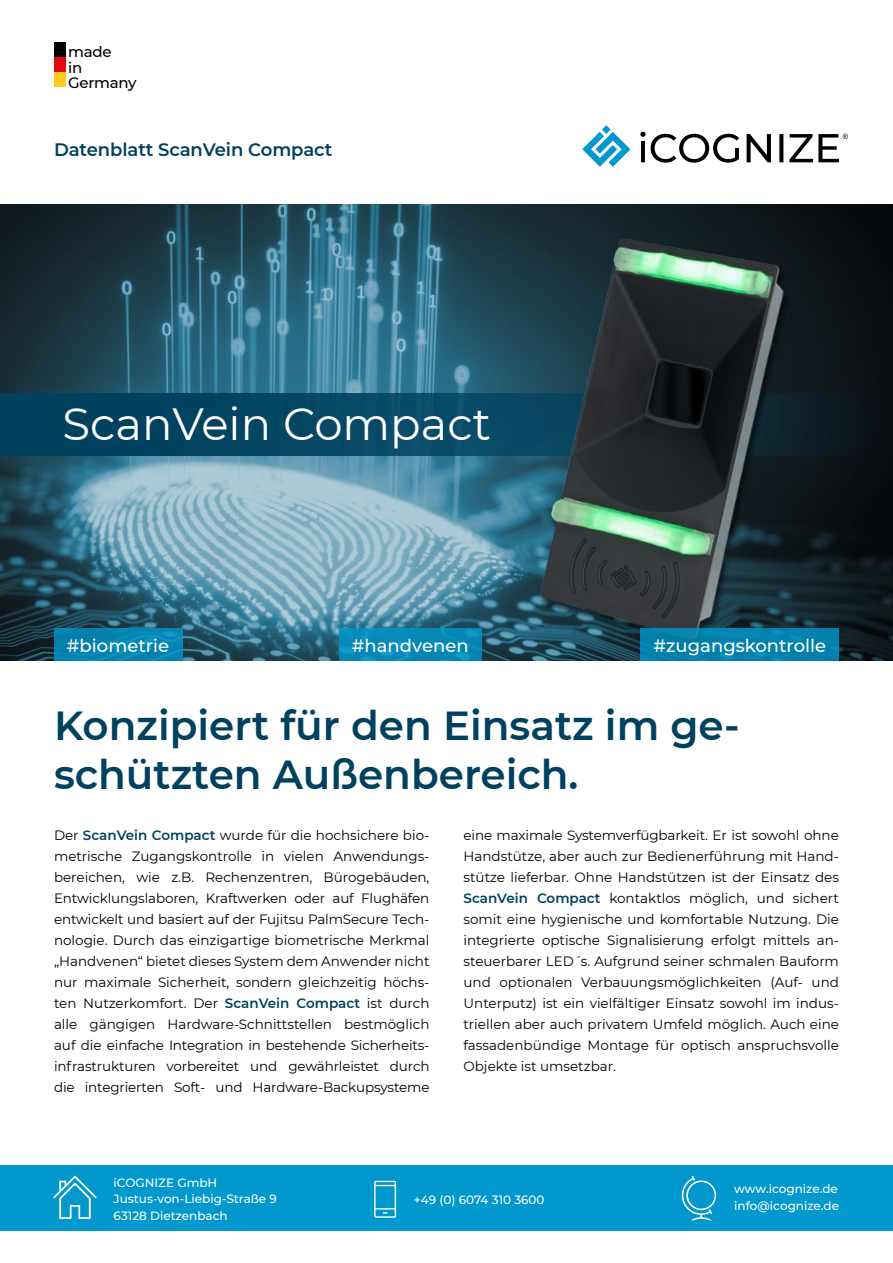
<style>
.page{position:relative;width:893px;height:1263px;background:#fff}
.page>*{position:absolute;margin:0;border:0;box-sizing:border-box;transform-origin:0 0}
.t1{font:45px "Montserrat";color:#fff}
.t2{font:600 40.5px/48.6px "Montserrat";color:#00415f}
.t3{font:500 18px "Montserrat";color:#fff}
.Datenblatt{font:600 18px "Montserrat";letter-spacing:-.005em;color:#00415f}
.t4{font:500 15px/15.5px "Montserrat";letter-spacing:-.02em;color:#000}
.t5{font:13.5px/21px "Montserrat";letter-spacing:-.01em;color:#000;text-align:justify}
.t6{font:500 12px/16.5px "Montserrat";color:#fff}
.s1{font-weight:600;color:#00415f}
</style>
<div class="page">
<svg style="left:582px;top:125px;width:48px;height:42px"></svg>
<svg style="left:640px;top:132px;width:208px;height:31px"></svg>
<div style="left:54px;top:42px;width:11px;height:14px;background:#000"></div>
<div style="left:54px;top:57px;width:11px;height:15px;background:#e30613"></div>
<div style="left:54px;top:72px;width:11px;height:15px;background:#ffcd1e"></div>
<div style="left:0;top:1165px;width:893px;height:66px;background:#0098cd"></div>
<svg style="left:374px;top:1181px;width:22px;height:37px"></svg>
<svg style="left:53px;top:1175px;width:44px;height:44px"></svg>
<svg style="left:682px;top:1176px;width:34px;height:44px"></svg>
<img style="left:0;top:204px;width:408px;height:456px">
<div style="left:0;top:393px;width:872px;height:63px;background:#00415f"></div>
<img style="left:408px;top:204px;width:485px;height:457px">
<svg style="left:54px;top:628px;width:128px;height:32px;background:#0585b2"></svg>
<svg style="left:339px;top:628px;width:142px;height:32px;background:#078ab8"></svg>
<div style="left:641px;top:628px;width:198px;height:32px;background:#0481ad"></div>
<p class="t4" style="left:68px;top:44px;width:70px">made<br>in<br>Germany</p>
<p class="Datenblatt" style="left:54px;top:137px;width:280px">Datenblatt ScanVein Compact</p>
<p class="t1" style="left:63px;top:393px;width:430px">ScanVein Compact</p>
<p class="t3" style="left:67px;top:633px;width:104px">#biometrie</p>
<p class="t3" style="left:352px;top:633px;width:118px">#handvenen</p>
<p class="t3" style="left:654px;top:633px;width:174px">#zugangskontrolle</p>
<p class="t2" style="left:54px;top:700px;width:687px">Konzipiert für den Einsatz im ge&shy;schützten Außenbereich.</p>
<p class="t5" style="left:54px;top:824px;width:377px">Der <span class="s1">ScanVein Compact</span> wurde für die hochsichere bio&shy;metrische Zugangskontrolle in vielen Anwendungs&shy;bereichen, wie z.B. Rechenzentren, Bürogebäuden, Entwicklungslaboren, Kraftwerken oder auf Flughäfen entwickelt und basiert auf der Fujitsu PalmSecure Tech&shy;nologie. Durch das einzigartige biometrische Merkmal „Handvenen“ bietet dieses System dem Anwender nicht nur maximale Sicherheit, sondern gleichzeitig höchs&shy;ten Nutzerkomfort. Der <span class="s1">ScanVein Compact</span> ist durch alle gängigen Hardware-Schnittstellen bestmöglich auf die einfache Integration in bestehende Sicherheits&shy;infrastrukturen vorbereitet und gewährleistet durch die integrierten Soft- und Hardware-Backupsysteme</p>
<p class="t5" style="left:463px;top:824px;width:377px">eine maximale Systemverfügbarkeit. Er ist sowohl ohne Handstütze, aber auch zur Bedienerführung mit Hand&shy;stütze lieferbar. Ohne Handstützen ist der Einsatz des <span class="s1">ScanVein Compact</span> kontaktlos möglich, und sichert somit eine hygienische und komfortable Nutzung. Die integrierte optische Signalisierung erfolgt mittels an&shy;steuerbarer LED´s. Aufgrund seiner schmalen Bauform und optionalen Verbauungsmöglichkeiten (Auf- und Unterputz) ist ein vielfältiger Einsatz sowohl im indus&shy;triellen aber auch privatem Umfeld möglich. Auch eine fassadenbündige Montage für optisch anspruchsvolle Objekte ist umsetzbar.</p>
<p class="t6" style="left:114px;top:1173px;width:165px">iCOGNIZE GmbH<br>Justus-von-Liebig-Straße 9<br>63128 Dietzenbach</p>
<p class="t6" style="left:734px;top:1180px;width:106px">www.icognize.de info@icognize.de</p>
<p class="t6" style="left:414px;top:1191px;width:132px">+49 (0) 6074 310 3600</p>
</div>
